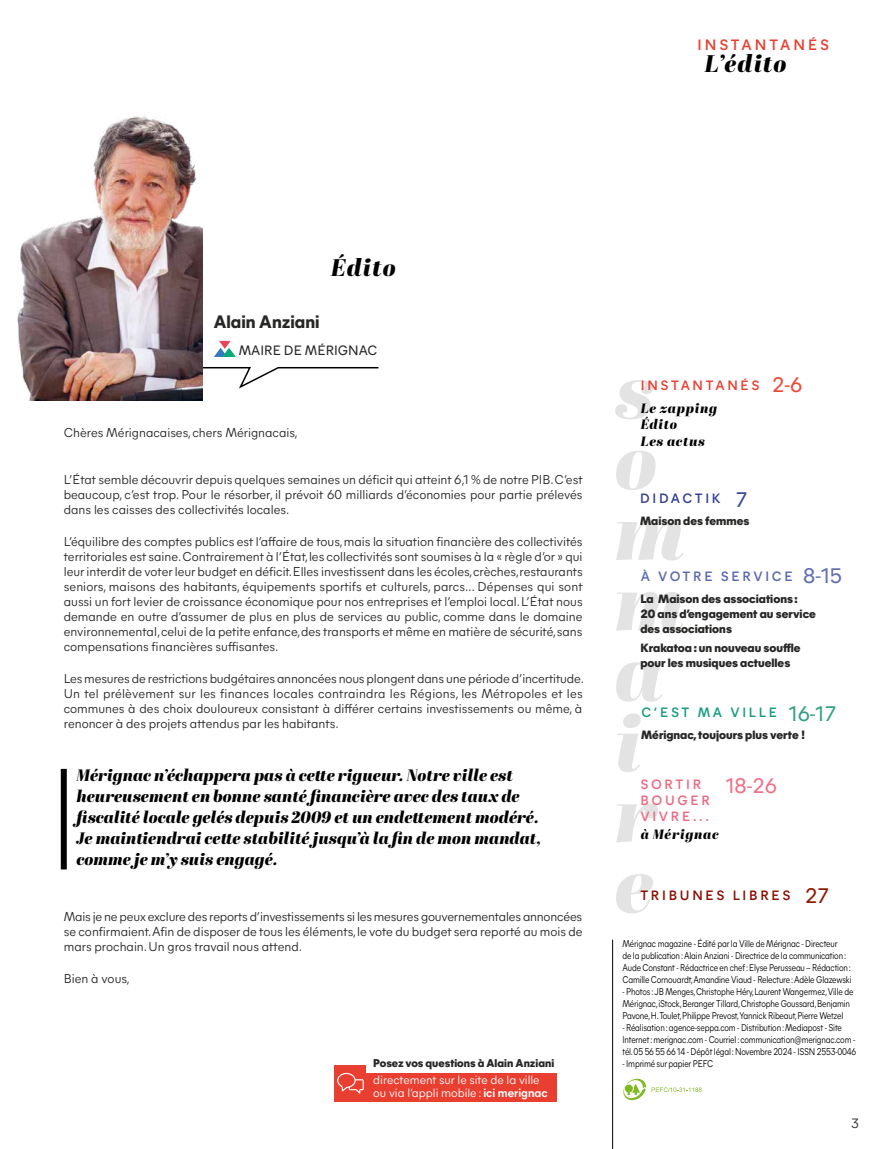
<style>
.page{position:relative;width:893px;height:1149px;background:#fff}
.page>*{position:absolute;margin:0;border:0;box-sizing:border-box;transform-origin:0 0}
.t1{font:italic 24px "Abril Fatface";letter-spacing:.05em;color:#000}
.t2{font:21px "Mier A";color:#33a184}
.t3{font:21px "Mier A";color:#ee7288}
.t4{font:21px "Mier A";color:#646eb3}
.t5{font:800 18px "Mier A";color:#272726}
.t6{font:italic 16.5px/21px "Abril Fatface";color:#000}
.t7{font:600 15px "Mier A";letter-spacing:.2em;color:#e83f31}
.t8{font:italic 13.5px/16.5px "Abril Fatface";letter-spacing:.05em;color:#000}
.t9{font:600 13.5px/16.2px "Mier A";letter-spacing:.2em;color:#ed6982}
.t10{font:600 13.5px "Mier A";letter-spacing:.2em;color:#890e00}
.t11{font:13.5px "Mier A";color:#272726}
.t12{font:600 13.5px "Mier A";letter-spacing:.2em;color:#e83f31}
.t13{font:600 13.5px "Mier A";letter-spacing:.2em;color:#5c68ae}
.t14{font:600 13.5px "Mier A";letter-spacing:.2em;color:#159d7e}
.t15{font:600 13.5px "Mier A";letter-spacing:.2em;color:#373f93}
.t16{font:13.5px "Mier A";color:#272726}
.t17{font:12.75px/15px "Mier A";color:#272726;text-align:justify}
.t18{font:800 12px/15px "Mier A";color:#272726}
.t19{font:12px/13.5px "Mier A";color:#fff}
.t20{font:800 11.25px "Mier A";color:#272726}
.t21{font:9.75px/12px "Mier A";letter-spacing:-.02em;color:#000;scale:.85 1}
.s1{font-weight:700}
.s2{font-weight:400;font-size:21px;color:#ea4b39}
.s3{font-weight:400;font-size:21px;color:#404798}
.s4{font-weight:400;font-size:21px;color:#8f1b03}
</style>
<div class="page">
<svg style="left:616px;top:874px;width:37px;height:39px"></svg>
<svg style="left:616px;top:803px;width:42px;height:39px"></svg>
<svg style="left:617px;top:713px;width:24px;height:59px"></svg>
<svg style="left:616px;top:662px;width:46px;height:39px"></svg>
<svg style="left:616px;top:592px;width:67px;height:39px"></svg>
<svg style="left:616px;top:521px;width:67px;height:39px"></svg>
<svg style="left:616px;top:451px;width:39px;height:39px"></svg>
<svg style="left:615px;top:380px;width:38px;height:39px"></svg>
<svg style="left:203px;top:367px;width:176px;height:22px"></svg>
<svg style="left:214px;top:341px;width:22px;height:16px"></svg>
<hr style="left:612px;top:939px;width:1px;height:209px;background:#000">
<img style="left:17px;top:116px;width:186px;height:284px">
<div style="left:335px;top:1065px;width:31px;height:36px;background:#e83f31"></div>
<div style="left:362px;top:1073px;width:194px;height:28px;background:#e83f31"></div>
<svg style="left:337px;top:1072px;width:27px;height:21px"></svg>
<svg style="left:623px;top:1078px;width:79px;height:21px"></svg>
<div style="left:61px;top:768px;width:6px;height:101px;background:#000"></div>
<p class="t7" style="left:697px;top:33px;width:133px">INSTANTANÉS</p>
<h1 class="t1" style="left:705px;top:46px;width:83px">L’édito</h1>
<h1 class="t1" style="left:331px;top:250px;width:66px">Édito</h1>
<h3 class="t5" style="left:214px;top:309px;width:107px">Alain Anziani</h3>
<p class="t11" style="left:239px;top:340px;width:140px">MAIRE DE MÉRIGNAC</p>
<p class="t17" style="left:64px;top:424px;width:236px">Chères Mérignacaises, chers Mérignacais,</p>
<p class="t17" style="left:64px;top:471px;width:520px">L’État semble découvrir depuis quelques semaines un déficit qui atteint 6,1 % de notre PIB. C’est beaucoup, c’est trop. Pour le résorber, il prévoit 60 milliards d’économies pour partie prélevés dans les caisses des collectivités locales.</p>
<p class="t17" style="left:64px;top:533px;width:520px">L’équilibre des comptes publics est l’affaire de tous, mais la situation financière des collectivités territoriales est saine. Contrairement à l’État, les collectivités sont soumises à la « règle d’or » qui leur interdit de voter leur budget en déficit.Elles investissent dans les écoles,crèches,restaurants seniors, maisons des habitants, équipements sportifs et culturels, parcs… Dépenses qui sont aussi un fort levier de croissance économique pour nos entreprises et l’emploi local. L’État nous demande en outre d’assumer de plus en plus de services au public, comme dans le domaine environnemental,celui de la petite enfance,des transports et même en matière de sécurité,sans compensations financières suffisantes.</p>
<p class="t17" style="left:64px;top:670px;width:522px;text-align:left">Les mesures de restrictions budgétaires annoncées nous plongent dans une période d’incertitude.<br>Un tel prélèvement sur les finances locales contraindra les Régions, les Métropoles et les communes à des choix douloureux consistant à différer certains investissements ou même, à renoncer à des projets attendus par les habitants.</p>
<p class="t6" style="left:77px;top:764px;width:466px">Mérignac n’échappera pas à cette rigueur. Notre ville est heureusement en bonne santé financière avec des taux de fiscalité locale gelés depuis 2009 et un endettement modéré.<br>Je maintiendrai cette stabilité jusqu’à la fin de mon mandat, comme je m’y suis engagé.</p>
<p class="t17" style="left:64px;top:907px;width:520px">Mais je ne peux exclure des reports d’investissements si les mesures gouvernementales annoncées se confirmaient. Afin de disposer de tous les éléments, le vote du budget sera reporté au mois de mars prochain. Un gros travail nous attend.</p>
<p class="t17" style="left:64px;top:969px;width:68px">Bien à vous,</p>
<p class="t20" style="left:373px;top:1054px;width:182px">Posez vos questions à Alain Anziani</p>
<p class="t19" style="left:373px;top:1071px;width:176px">directement sur le site de la ville ou via l’appli mobile : <span class="s1">ici merignac</span></p>
<p class="t12" style="left:641px;top:375px;width:163px">INSTANTANÉS <span class="s2">2-6</span></p>
<p class="t8" style="left:641px;top:399px;width:78px">Le zapping<br>Édito<br>Les actus</p>
<p class="t15" style="left:640px;top:488px;width:109px">DIDACTIK <span class="s3">7</span></p>
<p class="t18" style="left:640px;top:512px;width:111px">Maison des femmes</p>
<h2 class="t4" style="left:803px;top:560px;width:40px">8-15</h2>
<p class="t13" style="left:641px;top:566px;width:153px">À VOTRE SERVICE</p>
<p class="t18" style="left:640px;top:590px;width:177px">La Maison des associations :<br>20 ans d’engagement au service des associations</p>
<p class="t18" style="left:640px;top:639px;width:162px">Krakatoa : un nouveau souffle pour les musiques actuelles</p>
<h2 class="t2" style="left:789px;top:698px;width:49px">16-17</h2>
<p class="t14" style="left:641px;top:702px;width:137px">C’EST MA VILLE</p>
<p class="t18" style="left:641px;top:726px;width:165px">Mérignac, toujours plus verte !</p>
<p class="t9" style="left:640px;top:774px;width:71px">SORTIR<br>BOUGER<br>VIVRE...</p>
<h2 class="t3" style="left:726px;top:770px;width:53px">18-26</h2>
<p class="t8" style="left:641px;top:825px;width:79px">à Mérignac</p>
<p class="t10" style="left:640px;top:885px;width:191px">TRIBUNES LIBRES <span class="s4">27</span></p>
<p class="t21" style="left:622px;top:936px;width:271px">Mérignac magazine - Édité par la Ville de Mérignac - Directeur<br>de la publication: Alain Anziani - Directrice de la communication:<br>Aude Constant - Rédactrice en chef: Elyse Perusseau – Rédaction:<br>Camille Cornouardt, Amandine Viaud - Relecture: Adèle Glazewski</p>
<p class="t21" style="left:622px;top:984px;width:273px">- Photos : JB Menges, Christophe Héry, Laurent Wangermez, Ville de<br>Mérignac, iStock, Beranger Tillard, Christophe Goussard, Benjamin<br>Pavone, H. Toulet, Philippe Prevost, Yannick Ribeaut, Pierre Wetzel</p>
<p class="t21" style="left:622px;top:1020px;width:277px">- Réalisation: agence-seppa.com - Distribution: Mediapost - Site<br>Internet: merignac.com - Courriel: communication@merignac.com - tél.05 56 55 66 14 - Dépôt légal: Novembre 2024 - ISSN 2553-0046</p>
<p class="t21" style="left:622px;top:1056px;width:108px">- Imprimé sur papier PEFC</p>
<p class="t16" style="left:851px;top:1112px;width:9px">3</p>
</div>
